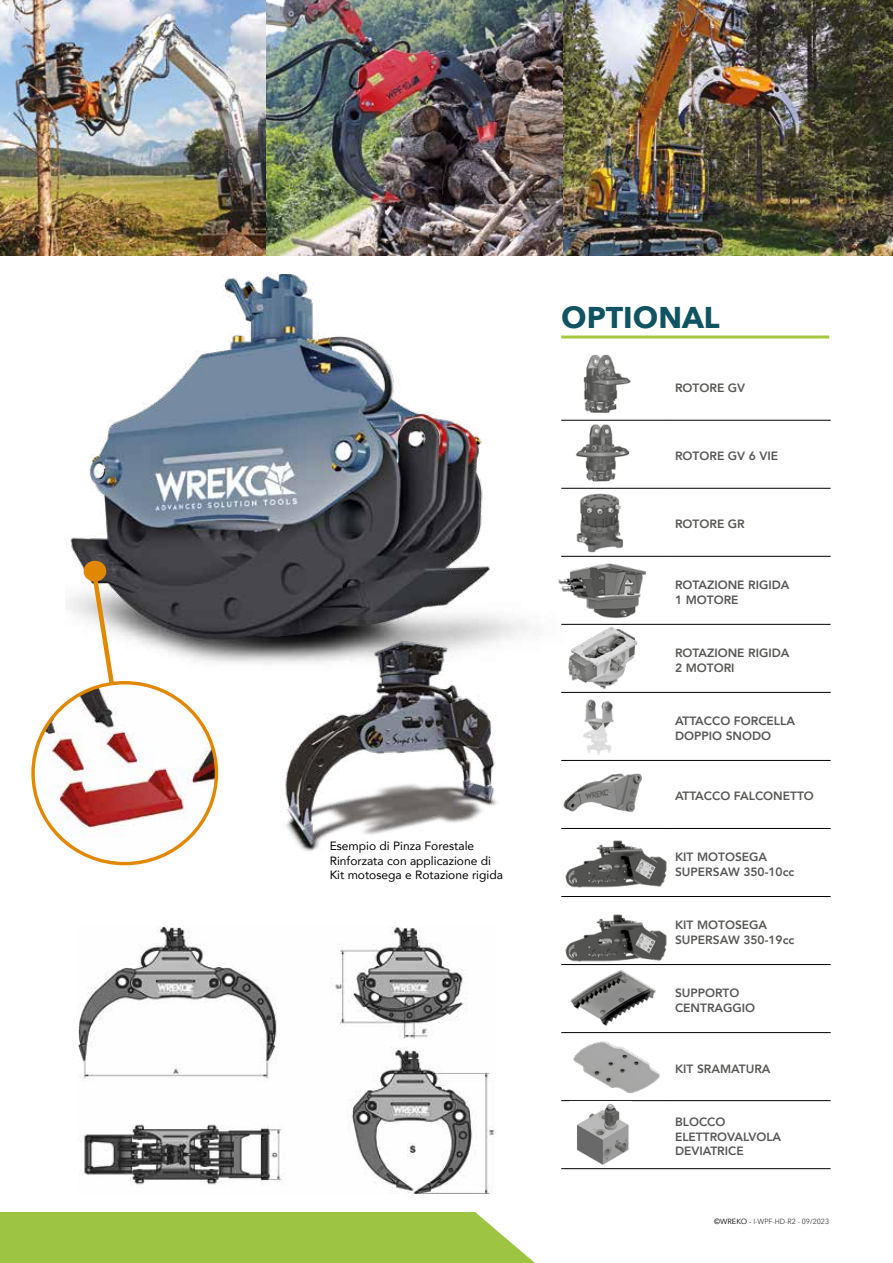
<style>
.page{position:relative;width:893px;height:1263px;background:#fff}
.page>*{position:absolute;margin:0;border:0;box-sizing:border-box;transform-origin:0 0}
.t1{font:700 30px "Avenir Next";color:#105461}
.t2{font:800 12px/14.4px "Avenir";color:#575756}
.t3{font:12px/14.4px "Avenir";color:#000}
.t4{font:7.5px "Avenir Next";color:#3c3c3b;scale:.95 1}
.s1{color:#000}
</style>
<div class="page">
<div style="left:0;top:1212px;width:535px;height:51px;background:#9dc541"></div>
<img style="left:0;top:0;width:893px;height:255px">
<img style="left:68px;top:274px;width:528px;height:418px">
<img style="left:79px;top:926px;width:416px;height:267px">
<img style="left:33px;top:683px;width:183px;height:181px">
<img style="left:583px;top:699px;width:31px;height:56px">
<img style="left:570px;top:354px;width:61px;height:63px">
<img style="left:572px;top:422px;width:58px;height:62px">
<div style="left:84px;top:561px;width:22px;height:20px;background:#e18800;border-radius:50%"></div>
<svg style="left:90px;top:572px;width:27px;height:118px"></svg>
<img style="left:550px;top:558px;width:109px;height:66px">
<img style="left:562px;top:623px;width:82px;height:69px">
<img style="left:567px;top:493px;width:56px;height:60px">
<hr style="left:561px;top:335px;width:268px;height:3px;background:#a4c83f">
<hr style="left:561px;top:420px;width:108px;height:1px;background:#000">
<hr style="left:669px;top:420px;width:162px;height:1px;background:#000">
<hr style="left:561px;top:488px;width:108px;height:1px;background:#000">
<hr style="left:669px;top:488px;width:162px;height:1px;background:#000">
<hr style="left:561px;top:556px;width:108px;height:1px;background:#000">
<hr style="left:669px;top:556px;width:162px;height:1px;background:#000">
<hr style="left:561px;top:624px;width:108px;height:1px;background:#000">
<hr style="left:669px;top:624px;width:162px;height:1px;background:#000">
<hr style="left:561px;top:692px;width:108px;height:1px;background:#000">
<hr style="left:669px;top:692px;width:162px;height:1px;background:#000">
<hr style="left:561px;top:760px;width:108px;height:1px;background:#000">
<hr style="left:669px;top:760px;width:162px;height:1px;background:#000">
<hr style="left:561px;top:828px;width:108px;height:1px;background:#000">
<hr style="left:669px;top:828px;width:162px;height:1px;background:#000">
<hr style="left:561px;top:896px;width:108px;height:1px;background:#000">
<hr style="left:669px;top:896px;width:162px;height:1px;background:#000">
<hr style="left:561px;top:964px;width:108px;height:1px;background:#000">
<hr style="left:669px;top:964px;width:162px;height:1px;background:#000">
<hr style="left:561px;top:1032px;width:108px;height:1px;background:#000">
<hr style="left:669px;top:1032px;width:162px;height:1px;background:#000">
<hr style="left:561px;top:1100px;width:108px;height:1px;background:#000">
<hr style="left:669px;top:1100px;width:162px;height:1px;background:#000">
<hr style="left:561px;top:1168px;width:108px;height:1px;background:#000">
<hr style="left:669px;top:1168px;width:162px;height:1px;background:#000">
<img style="left:565px;top:840px;width:102px;height:47px">
<img style="left:565px;top:915px;width:102px;height:47px">
<img style="left:570px;top:970px;width:86px;height:56px">
<img style="left:573px;top:1041px;width:87px;height:53px">
<img style="left:577px;top:1104px;width:52px;height:60px">
<img style="left:265px;top:634px;width:264px;height:218px">
<img style="left:563px;top:773px;width:79px;height:39px">
<p class="t3" style="left:330px;top:839px;width:175px">Esempio di Pinza Forestale<br>Rinforzata con applicazione di<br>Kit motosega e Rotazione rigida</p>
<h1 class="t1" style="left:561px;top:291px;width:160px">OPTIONAL</h1>
<p class="t2" style="left:675px;top:381px;width:72px">ROTORE GV</p>
<p class="t2" style="left:675px;top:449px;width:105px">ROTORE GV 6 VIE</p>
<p class="t2" style="left:675px;top:517px;width:71px">ROTORE GR</p>
<p class="t2" style="left:675px;top:578px;width:116px">ROTAZIONE RIGIDA<br>1 MOTORE</p>
<p class="t2" style="left:675px;top:646px;width:116px">ROTAZIONE RIGIDA<br>2 MOTORI</p>
<p class="t2" style="left:675px;top:714px;width:121px">ATTACCO FORCELLA<br>DOPPIO SNODO</p>
<p class="t2" style="left:675px;top:789px;width:140px">ATTACCO FALCONETTO</p>
<p class="t2" style="left:675px;top:850px;width:121px">KIT MOTOSEGA<br>SUPERSAW 350-10cc</p>
<p class="t2" style="left:675px;top:918px;width:121px">KIT MOTOSEGA<br>SUPERSAW 350-19cc</p>
<p class="t2" style="left:675px;top:986px;width:82px">SUPPORTO<br>CENTRAGGIO</p>
<p class="t2" style="left:675px;top:1061px;width:97px">KIT SRAMATURA</p>
<p class="t2" style="left:675px;top:1115px;width:108px">BLOCCO<br>ELETTROVALVOLA<br>DEVIATRICE</p>
<p class="t4" style="left:714px;top:1215px;width:123px"><span class="s1">©WREKO -</span> I-WPF-HD-R2 - 09/2023</p>
</div>
